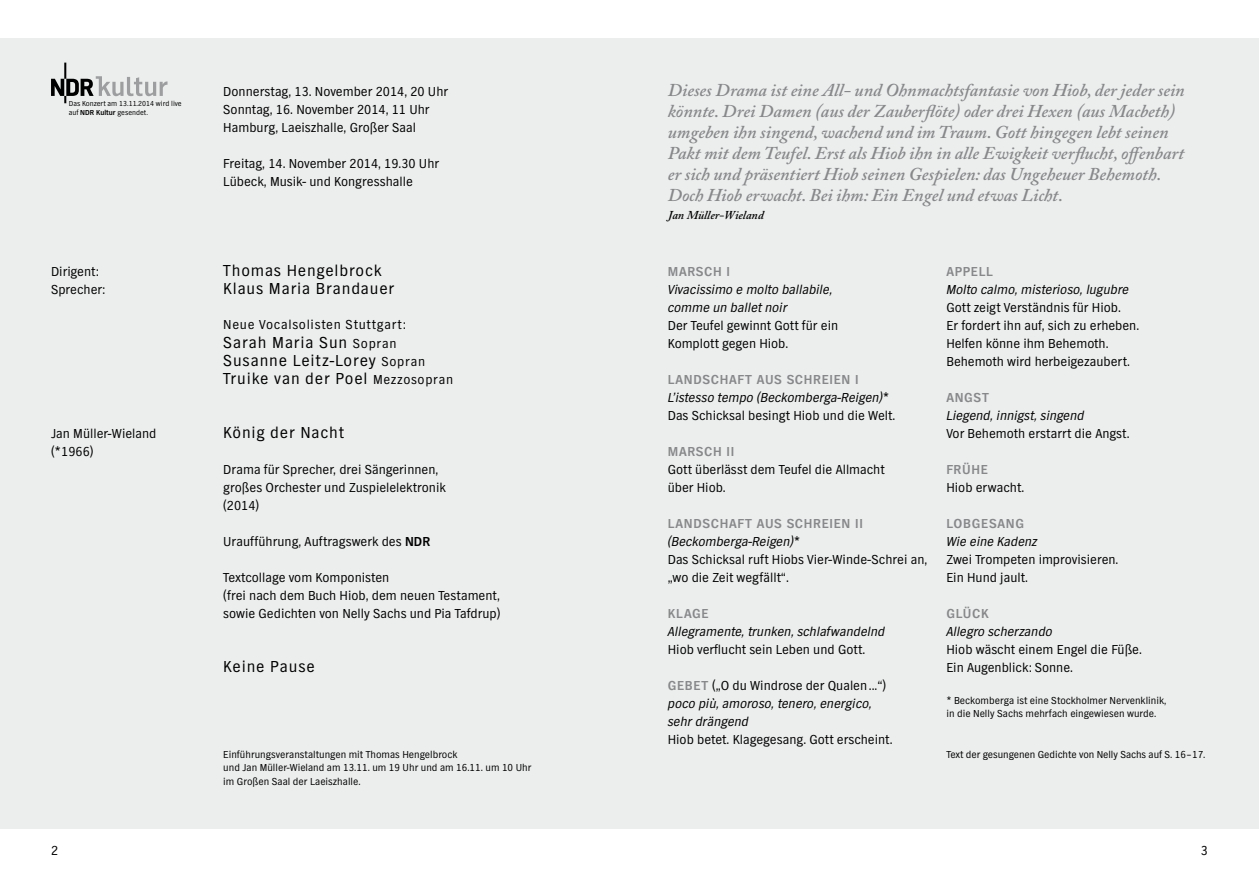
<style>
.page{position:relative;width:1259px;height:893px;background:#fff}
.page>*{position:absolute;margin:0;border:0;box-sizing:border-box;transform-origin:0 0}
.t1{font:italic 600 18px/21px "Adobe Caslon Pro";color:#87888a}
.t2{font:16.5px/18px "NDR Sans";letter-spacing:.05em;color:#000}
.t3{font:13.5px/18px "NDR Sans";color:#000}
.t4{font:italic 13.5px/18px "NDR Sans";color:#000}
.t5{font:700 13.5px "NDR Sans";letter-spacing:.05em;color:#87888a}
.t6{font:13.5px "NDR Sans";letter-spacing:.05em;color:#000}
.t7{font:italic 600 12px "Adobe Caslon Pro";color:#000}
.t8{font:10.5px/13.5px "NDR Sans";color:#000}
.t9{font:7.5px/9px "NDR Sans";color:#000}
.s1{font-weight:700}
.s2{font-size:13.5px}
.s3{font-weight:700;font-style:normal;color:#87888a}
.s4{font-style:normal}
</style>
<div class="page">
<div style="left:0;top:38px;width:629px;height:791px;background:#eceded"></div>
<svg style="left:51px;top:63px;width:116px;height:40px"></svg>
<div style="left:629px;top:38px;width:630px;height:791px;background:#eceded"></div>
<p class="t9" style="left:69px;top:99px;width:114px">Das Konzert am 13.11.2014 wird live auf <span class="s1">NDR Kultur</span> gesendet.</p>
<p class="t3" style="left:223px;top:83px;width:226px">Donnerstag, 13. November 2014, 20 Uhr<br>Sonntag, 16. November 2014, 11 Uhr<br>Hamburg, Laeiszhalle, Großer Saal</p>
<p class="t3" style="left:223px;top:155px;width:217px">Freitag, 14. November 2014, 19.30 Uhr<br>Lübeck, Musik- und Kongresshalle</p>
<p class="t1" style="left:668px;top:79px;width:518px">Dieses Drama ist eine All- und Ohnmachtsfantasie von Hiob, der jeder sein könnte. Drei Damen (aus der Zauberflöte) oder drei Hexen (aus Macbeth) umgeben ihn singend, wachend und im Traum. Gott hingegen lebt seinen Pakt mit dem Teufel. Erst als Hiob ihn in alle Ewigkeit verflucht, offenbart er sich und präsentiert Hiob seinen Gespielen: das Ungeheuer Behemoth.<br>Doch Hiob erwacht. Bei ihm: Ein Engel und etwas Licht.</p>
<p class="t7" style="left:668px;top:208px;width:97px">Jan Müller-Wieland</p>
<p class="t3" style="left:51px;top:263px;width:56px">Dirigent:<br>Sprecher:</p>
<p class="t3" style="left:51px;top:425px;width:107px">Jan Müller-Wieland (*1966)</p>
<p class="t2" style="left:223px;top:262px;width:172px">Thomas Hengelbrock<br>Klaus Maria Brandauer</p>
<p class="t6" style="left:223px;top:317px;width:184px">Neue Vocalsolisten Stuttgart:</p>
<p class="t2" style="left:223px;top:334px;width:231px">Sarah Maria Sun <span class="s2">Sopran<br></span>Susanne Leitz-Lorey <span class="s2">Sopran<br></span>Truike van der Poel <span class="s2">Mezzosopran</span></p>
<p class="t2" style="left:223px;top:424px;width:122px">König der Nacht</p>
<p class="t3" style="left:223px;top:461px;width:224px">Drama für Sprecher, drei Sängerinnen, großes Orchester und Zuspielelektronik (2014)</p>
<p class="t3" style="left:223px;top:533px;width:208px">Uraufführung, Auftragswerk des <span class="s1">NDR</span></p>
<p class="t3" style="left:223px;top:569px;width:279px">Textcollage vom Komponisten<br>(frei nach dem Buch Hiob, dem neuen Testament, sowie Gedichten von Nelly Sachs und Pia Tafdrup)</p>
<p class="t2" style="left:223px;top:658px;width:93px">Keine Pause</p>
<p class="t8" style="left:223px;top:748px;width:309px">Einführungsveranstaltungen mit Thomas Hengelbrock<br>und Jan Müller-Wieland am 13.11. um 19 Uhr und am 16.11. um 10 Uhr im Großen Saal der Laeiszhalle.</p>
<p class="t5" style="left:668px;top:264px;width:64px">MARSCH I</p>
<p class="t4" style="left:668px;top:281px;width:166px">Vivacissimo e molto ballabile, comme un ballet noir</p>
<p class="t3" style="left:668px;top:317px;width:172px">Der Teufel gewinnt Gott für ein<br>Komplott gegen Hiob.</p>
<p class="t5" style="left:668px;top:372px;width:192px">LANDSCHAFT AUS SCHREIEN I</p>
<p class="t4" style="left:668px;top:389px;width:223px">L’istesso tempo (Beckomberga-Reigen)*</p>
<p class="t3" style="left:668px;top:407px;width:229px">Das Schicksal besingt Hiob und die Welt.</p>
<p class="t5" style="left:668px;top:444px;width:68px">MARSCH II</p>
<p class="t3" style="left:668px;top:461px;width:218px">Gott überlässt dem Teufel die Allmacht über Hiob.</p>
<p class="t5" style="left:668px;top:516px;width:197px">LANDSCHAFT AUS SCHREIEN II</p>
<p class="t4" style="left:668px;top:533px;width:134px">(Beckomberga-Reigen)*</p>
<p class="t3" style="left:668px;top:551px;width:261px">Das Schicksal ruft Hiobs Vier-Winde-Schrei an, „wo die Zeit wegfällt“.</p>
<p class="t5" style="left:668px;top:606px;width:42px">KLAGE</p>
<p class="t4" style="left:668px;top:623px;width:219px">Allegramente, trunken, schlafwandelnd</p>
<p class="t3" style="left:668px;top:641px;width:199px">Hiob verflucht sein Leben und Gott.</p>
<p class="t4" style="left:668px;top:677px;width:220px"><span class="s3">GEBET</span> <span class="s4">(„O du Windrose der Qualen ...“) </span>poco più, amoroso, tenero, energico, sehr drängend</p>
<p class="t3" style="left:668px;top:731px;width:226px">Hiob betet. Klagegesang. Gott erscheint.</p>
<p class="t5" style="left:946px;top:264px;width:48px">APPELL</p>
<p class="t4" style="left:946px;top:281px;width:184px">Molto calmo, misterioso, lugubre</p>
<p class="t3" style="left:946px;top:299px;width:194px">Gott zeigt Verständnis für Hiob.<br>Er fordert ihn auf, sich zu erheben.<br>Helfen könne ihm Behemoth.<br>Behemoth wird herbeigezaubert.</p>
<p class="t5" style="left:946px;top:390px;width:44px">ANGST</p>
<p class="t4" style="left:946px;top:407px;width:140px">Liegend, innigst, singend</p>
<p class="t3" style="left:946px;top:425px;width:185px">Vor Behemoth erstarrt die Angst.</p>
<p class="t5" style="left:946px;top:462px;width:43px">FRÜHE</p>
<p class="t3" style="left:946px;top:479px;width:79px">Hiob erwacht.</p>
<p class="t5" style="left:946px;top:516px;width:79px">LOBGESANG</p>
<p class="t4" style="left:946px;top:533px;width:93px">Wie eine Kadenz</p>
<p class="t3" style="left:946px;top:551px;width:174px">Zwei Trompeten improvisieren.<br>Ein Hund jault.</p>
<p class="t5" style="left:946px;top:606px;width:44px">GLÜCK</p>
<p class="t4" style="left:946px;top:623px;width:108px">Allegro scherzando</p>
<p class="t3" style="left:946px;top:641px;width:197px">Hiob wäscht einem Engel die Füße.<br>Ein Augenblick: Sonne.</p>
<p class="t8" style="left:946px;top:694px;width:221px">* Beckomberga ist eine Stockholmer Nervenklinik, in die Nelly Sachs mehrfach eingewiesen wurde.</p>
<p class="t8" style="left:946px;top:748px;width:260px">Text der gesungenen Gedichte von Nelly Sachs auf S. 16 – 17.</p>
<p class="t3" style="left:51px;top:841px;width:9px">2</p>
<p class="t3" style="left:1200px;top:841px;width:9px">3</p>
</div>
